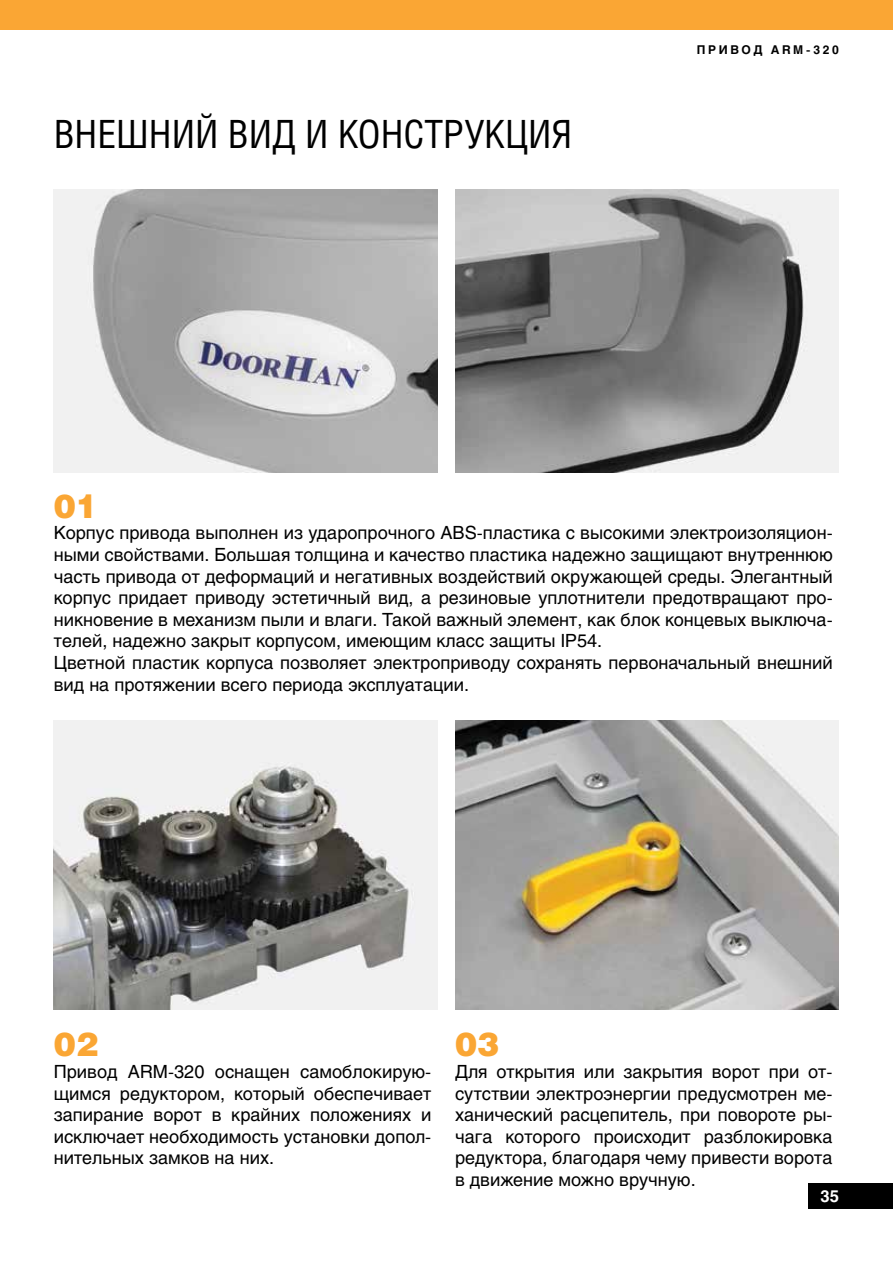
<style>
.page{position:relative;width:893px;height:1263px;background:#fff}
.page>*{position:absolute;margin:0;border:0;box-sizing:border-box;transform-origin:0 0}
.t1{font:39px "Helios Cond";color:#000}
.t2{font:900 33px "Helios";color:#faa634}
.t3{font:18px/21.6px "Helios";color:#000;text-align:justify}
.t4{font:700 16.5px "Helios";color:#fff}
.t5{font:700 12px "Helios";letter-spacing:.22em;color:#000}
</style>
<div class="page">
<div style="left:808px;top:1183px;width:85px;height:26px;background:#000"></div>
<div style="left:0;top:0;width:893px;height:30px;background:#faa634"></div>
<img style="left:54px;top:189px;width:384px;height:284px">
<img style="left:54px;top:721px;width:384px;height:288px">
<img style="left:455px;top:189px;width:384px;height:284px">
<img style="left:455px;top:721px;width:384px;height:288px">
<h1 class="t1" style="left:54px;top:111px;width:520px">Внешний вид и конструкция</h1>
<p class="t5" style="left:697px;top:43px;width:144px">Привод ARM-320</p>
<h2 class="t2" style="left:54px;top:485px;width:46px">01</h2>
<p class="t3" style="left:54px;top:522px;width:780px;text-align:left">Корпус привода выполнен из ударопрочного ABS-пластика с высокими электроизоляцион&shy;ными свойствами. Большая толщина и качество пластика надежно защищают внутреннюю часть привода от деформаций и негативных воздействий окружающей среды. Элегантный корпус придает приводу эстетичный вид, а резиновые уплотнители предотвращают про&shy;никновение в механизм пыли и влаги. Такой важный элемент, как блок концевых выключа&shy;телей, надежно закрыт корпусом, имеющим класс защиты IP54.<br>Цветной пластик корпуса позволяет электроприводу сохранять первоначальный внешний вид на протяжении всего периода эксплуатации.</p>
<h2 class="t2" style="left:54px;top:1024px;width:46px">02</h2>
<p class="t3" style="left:54px;top:1061px;width:379px">Привод ARM-320 оснащен самоблокирую&shy;щимся редуктором, который обеспечивает запирание ворот в крайних положениях и исключает необходимость установки допол&shy;нительных замков на них.</p>
<h2 class="t2" style="left:455px;top:1024px;width:46px">03</h2>
<p class="t3" style="left:455px;top:1061px;width:379px">Для открытия или закрытия ворот при от&shy;сутствии электроэнергии предусмотрен ме&shy;ханический расцепитель, при повороте ры&shy;чага которого происходит разблокировка редуктора, благодаря чему привести ворота в движение можно вручную.</p>
<p class="t4" style="left:820px;top:1187px;width:20px">35</p>
</div>
